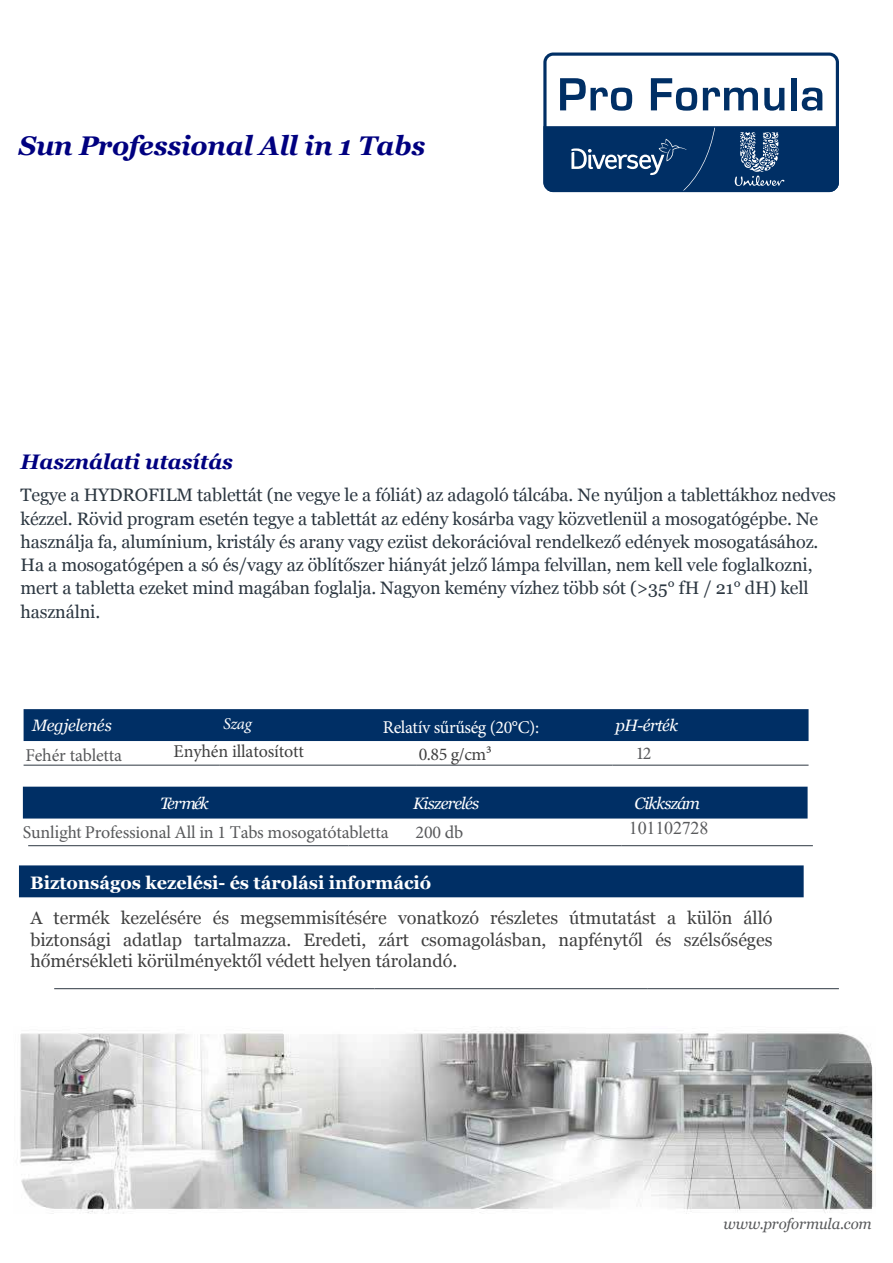
<style>
.page{position:relative;width:893px;height:1263px;background:#fff}
.page>*{position:absolute;margin:0;border:0;box-sizing:border-box;transform-origin:0 0}
.t1{font:italic 700 27px "Georgia";letter-spacing:-.01em;color:#000080}
.t2{font:italic 700 21px "Georgia";letter-spacing:-.005em;color:#000080}
.t3{font:18px/23.2px "Georgia";letter-spacing:-.01em;color:#2c3741}
.t4{font:18px/21.6px "Georgia";letter-spacing:-.005em;color:#404040;text-align:justify}
.t5{font:18px "Minion Pro";letter-spacing:-.01em;color:#58595b}
.t6{font:700 18px "Georgia";letter-spacing:-.005em;color:#fff}
.t7{font:18px "Minion Pro";letter-spacing:-.01em;color:#404040}
.t8{font:18px "Minion Pro";letter-spacing:-.02em;color:#fff}
.t9{font:18px "Times New Roman";letter-spacing:-.01em;color:#58595b}
.t10{font:italic 16.5px "Georgia";letter-spacing:-.04em;color:#fff}
.t11{font:italic 16.5px "Georgia";letter-spacing:-.02em;color:#fff}
.t12{font:italic 16.5px "Minion Pro";color:#fff}
.t13{font:italic 15px "Georgia";letter-spacing:-.01em;color:#58595b}
.s1{font-family:"Times New Roman"}
</style>
<div class="page">
<img style="left:20px;top:1027px;width:854px;height:186px">
<svg style="left:543px;top:53px;width:296px;height:139px"></svg>
<hr style="left:54px;top:988px;width:320px;height:1px;background:#2e3842">
<hr style="left:374px;top:988px;width:274px;height:1px;background:#2e3842">
<hr style="left:648px;top:988px;width:191px;height:1px;background:#2e3842">
<div style="left:24px;top:709px;width:784px;height:32px;background:#002f65"></div>
<hr style="left:24px;top:765px;width:196px;height:1px;background:#2e3842">
<hr style="left:220px;top:765px;width:196px;height:1px;background:#2e3842">
<hr style="left:416px;top:765px;width:196px;height:1px;background:#2e3842">
<hr style="left:612px;top:765px;width:196px;height:1px;background:#2e3842">
<div style="left:23px;top:787px;width:785px;height:31px;background:#002f65"></div>
<hr style="left:28px;top:845px;width:320px;height:1px;background:#2e3842">
<hr style="left:348px;top:845px;width:274px;height:1px;background:#2e3842">
<hr style="left:622px;top:845px;width:191px;height:1px;background:#2e3842">
<div style="left:19px;top:865px;width:785px;height:32px;background:#002f65"></div>
<h1 class="t1" style="left:19px;top:128px;width:408px">Sun Professional All in 1 Tabs</h1>
<p class="t2" style="left:21px;top:448px;width:214px">Használati utasítás</p>
<p class="t3" style="left:21px;top:484px;width:817px">Tegye a HYDROFILM tablettát (ne vegye le a fóliát) az adagoló tálcába. Ne nyúljon a tablettákhoz nedves kézzel. Rövid program esetén tegye a tablettát az edény kosárba vagy közvetlenül a mosogatógépbe. Ne használja fa, alumínium, kristály és arany vagy ezüst dekorációval rendelkező edények mosogatásához.<br>Ha a mosogatógépen a só és/vagy az öblítőszer hiányát jelző lámpa felvillan, nem kell vele foglalkozni, mert a tabletta ezeket mind magában foglalja. Nagyon kemény vízhez több sót (&gt;35° fH / 21° dH) kell használni.</p>
<p class="t12" style="left:223px;top:712px;width:30px">Szag</p>
<p class="t7" style="left:174px;top:739px;width:132px">Enyhén illatosított</p>
<p class="t11" style="left:32px;top:714px;width:81px">Megjelenés</p>
<p class="t10" style="left:615px;top:714px;width:64px">pH-érték</p>
<p class="t5" style="left:25px;top:743px;width:98px">Fehér tabletta</p>
<p class="t5" style="left:636px;top:741px;width:17px">12</p>
<p class="t8" style="left:383px;top:715px;width:158px">Relatív sűrűség (20°C):</p>
<p class="t7" style="left:419px;top:742px;width:75px">0.85 g/cm³</p>
<p class="t10" style="left:160px;top:791px;width:50px">Termék</p>
<p class="t10" style="left:413px;top:791px;width:68px">Kiszerelés</p>
<p class="t10" style="left:634px;top:791px;width:67px">Cikkszám</p>
<p class="t5" style="left:23px;top:820px;width:367px">Sun<span class="s1">light</span> Professional All in 1 Tabs mosogatótabletta</p>
<p class="t5" style="left:416px;top:820px;width:49px">200 db</p>
<p class="t9" style="left:629px;top:818px;width:81px">101102728</p>
<p class="t6" style="left:30px;top:871px;width:402px">Biztonságos kezelési- és tárolási információ</p>
<p class="t4" style="left:30px;top:908px;width:743px">A termék kezelésére és megsemmisítésére vonatkozó részletes útmutatást a külön álló biztonsági adatlap tartalmazza. Eredeti, zárt csomagolásban, napfénytől és szélsőséges hőmérsékleti körülményektől védett helyen tárolandó.</p>
<p class="t13" style="left:723px;top:1213px;width:150px">www.proformula.com</p>
</div>
